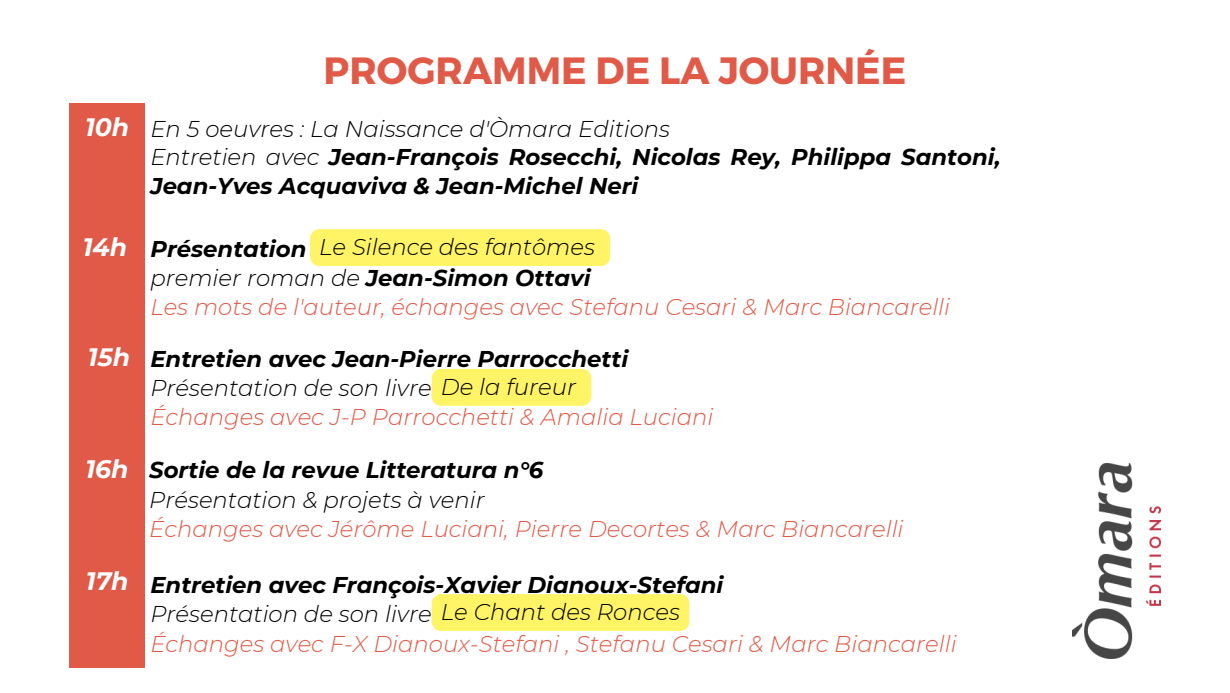
<style>
.page{position:relative;width:1230px;height:693px;background:#fff}
.page>*{position:absolute;margin:0;border:0;box-sizing:border-box;transform-origin:0 0}
.t1{font:700 37.9px "Montserrat";color:#e05a47}
.t2{font:italic 700 25.2px "Montserrat";color:#fff}
.t3{font:italic 700 22.8px/28.5px "Montserrat";color:#000}
.t4{font:italic 300 22.8px "Montserrat";color:#e05a47}
.t5{font:italic 300 22.8px "Montserrat";color:#000}
.s1{font-weight:300}
</style>
<div class="page">
<div style="left:69px;top:103px;width:76px;height:565px;background:#e05a47"></div>
<div style="left:310px;top:229px;width:300px;height:37px;background:#fff466"></div>
<div style="left:432px;top:369px;width:159px;height:37px;background:#fff466;border-radius:9px"></div>
<div style="left:432px;top:594px;width:257px;height:37px;background:#fff466"></div>
<img style="left:1072px;top:464px;width:89px;height:195px">
<p class="t2" style="left:85px;top:112px;width:46px">10h</p>
<p class="t2" style="left:83px;top:231px;width:46px">14h</p>
<p class="t2" style="left:88px;top:342px;width:44px">15h</p>
<p class="t2" style="left:85px;top:453px;width:45px">16h</p>
<p class="t2" style="left:86px;top:565px;width:44px">17h</p>
<p class="t1" style="left:324px;top:46px;width:584px">PROGRAMME DE LA JOURNÉE</p>
<p class="t5" style="left:150px;top:114px;width:521px">En 5 oeuvres : La Naissance d'Òmara Editions</p>
<p class="t3" style="left:150px;top:143px;width:852px"><span class="s1">Entretien avec</span> Jean-François Rosecchi, Nicolas Rey, Philippa Santoni,<br>Jean-Yves Acquaviva &amp; Jean-Michel Neri</p>
<p class="t5" style="left:319px;top:233px;width:277px">Le Silence des fantômes</p>
<p class="t3" style="left:150px;top:234px;width:158px">Présentation</p>
<p class="t3" style="left:150px;top:264px;width:442px"><span class="s1">premier roman de</span> Jean-Simon Ottavi</p>
<p class="t4" style="left:150px;top:293px;width:801px">Les mots de l'auteur, échanges avec Stefanu Cesari &amp; Marc Biancarelli</p>
<p class="t3" style="left:150px;top:344px;width:479px">Entretien avec Jean-Pierre Parrocchetti</p>
<p class="t5" style="left:150px;top:374px;width:427px">Présentation de son livre De la fureur</p>
<p class="t4" style="left:150px;top:403px;width:565px">Échanges avec J-P Parrocchetti &amp; Amalia Luciani</p>
<p class="t3" style="left:149px;top:456px;width:396px">Sortie de la revue Litteratura n°6</p>
<p class="t5" style="left:149px;top:485px;width:337px">Présentation &amp; projets à venir</p>
<p class="t4" style="left:149px;top:515px;width:756px">Échanges avec Jérôme Luciani, Pierre Decortes &amp; Marc Biancarelli</p>
<p class="t3" style="left:150px;top:571px;width:575px">Entretien avec François-Xavier Dianoux-Stefani</p>
<p class="t5" style="left:150px;top:600px;width:283px">Présentation de son livre</p>
<p class="t4" style="left:150px;top:629px;width:808px">Échanges avec F-X Dianoux-Stefani , Stefanu Cesari &amp; Marc Biancarelli</p>
<p class="t5" style="left:441px;top:598px;width:241px">Le Chant des Ronces</p>
</div>
